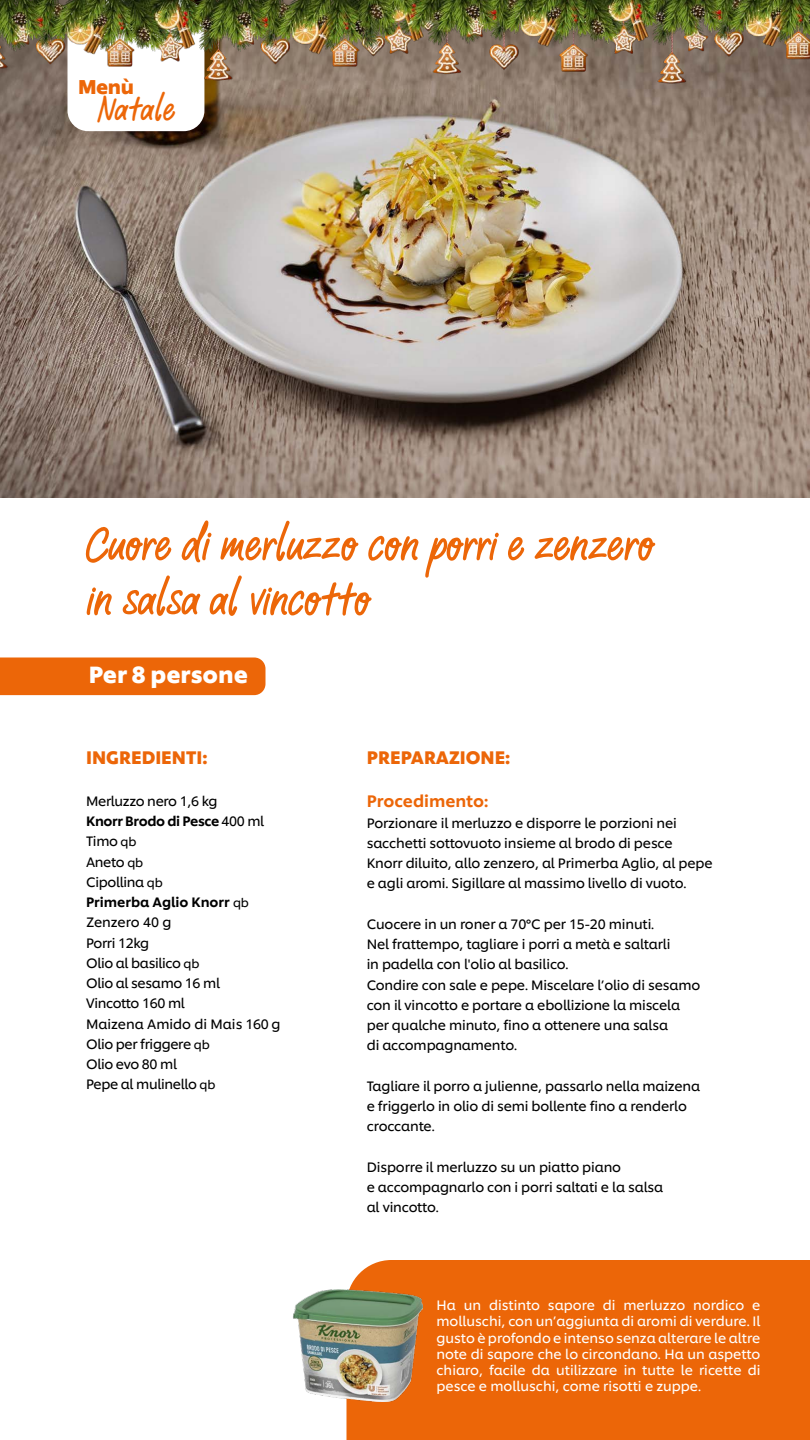
<style>
.page{position:relative;width:810px;height:1440px;background:#fff}
.page>*{position:absolute;margin:0;border:0;box-sizing:border-box;transform-origin:0 0}
.t1{font:63.75px/54.8px "Chefs Hand";letter-spacing:-.025em;color:#ec6608}
.t2{font:46.5px "Chefs Hand";letter-spacing:-.01em;color:#ec6608}
.t3{font:700 23.25px "Unilever Shilling";color:#fff}
.t4{font:700 19.8px "Unilever Shilling";color:#ec6608}
.t5{font:700 18px "Unilever Shilling";color:#ec6608}
.t6{font:500 16.5px "Unilever Shilling";color:#ec6608}
.t7{font:13.5px/20.2px "Unilever Shilling";letter-spacing:-.01em;color:#000}
.t8{font:13.5px/16.2px "Unilever Shilling";color:#fff;text-align:justify}
.s1{font-weight:500}
.s2{font-size:12px}
</style>
<div class="page">
<img style="left:0;top:104px;width:810px;height:393px">
<div style="left:347px;top:1260px;width:463px;height:180px;background:#ec6608"></div>
<div style="left:0;top:658px;width:266px;height:37px;background:#ec6608"></div>
<div style="left:68px;top:0;width:136px;height:131px;background:#fff;border-radius:21px"></div>
<img style="left:0;top:0;width:810px;height:104px">
<img style="left:293px;top:1289px;width:129px;height:113px">
<h3 class="t4" style="left:78px;top:72px;width:57px">Menù</h3>
<h2 class="t2" style="left:98px;top:84px;width:80px">Natale</h2>
<h1 class="t1" style="left:86px;top:518px;width:571px">Cuore di merluzzo con porri e zenzero in salsa al vincotto</h1>
<h3 class="t3" style="left:89px;top:656px;width:161px">Per 8 persone</h3>
<h3 class="t5" style="left:86px;top:743px;width:123px">INGREDIENTI:</h3>
<p class="t7" style="left:86px;top:790px;width:196px">Merluzzo nero 1,6 kg<br><span class="s1">Knorr Brodo di Pesce</span> 400 ml<br>Timo <span class="s2">qb<br></span>Aneto <span class="s2">qb<br></span>Cipollina <span class="s2">qb<br></span><span class="s1">Primerba Aglio Knorr</span> <span class="s2">qb<br></span>Zenzero 40 g<br>Porri 12kg<br>Olio al basilico <span class="s2">qb<br></span>Olio al sesamo 16 ml<br>Vincotto 160 ml<br>Maizena Amido di Mais 160 g<br>Olio per friggere <span class="s2">qb<br></span>Olio evo 80 ml<br>Pepe al mulinello <span class="s2">qb</span></p>
<h3 class="t5" style="left:367px;top:743px;width:145px">PREPARAZIONE:</h3>
<p class="t6" style="left:367px;top:789px;width:123px">Procedimento:</p>
<p class="t7" style="left:367px;top:811px;width:347px">Porzionare il merluzzo e disporre le porzioni nei sacchetti sottovuoto insieme al brodo di pesce<br>Knorr diluito, allo zenzero, al Primerba Aglio, al pepe e agli aromi. Sigillare al massimo livello di vuoto.</p>
<p class="t7" style="left:367px;top:913px;width:335px">Cuocere in un roner a 70°C per 15-20 minuti.<br>Nel frattempo, tagliare i porri a metà e saltarli<br>in padella con l'olio al basilico.<br>Condire con sale e pepe. Miscelare l’olio di sesamo con il vincotto e portare a ebollizione la miscela per qualche minuto, fino a ottenere una salsa<br>di accompagnamento.</p>
<p class="t7" style="left:367px;top:1075px;width:335px">Tagliare il porro a julienne, passarlo nella maizena e friggerlo in olio di semi bollente fino a renderlo croccante.</p>
<p class="t7" style="left:367px;top:1156px;width:298px">Disporre il merluzzo su un piatto piano<br>e accompagnarlo con i porri saltati e la salsa al vincotto.</p>
<p class="t8" style="left:436px;top:1296px;width:326px">Ha un distinto sapore di merluzzo nordico e molluschi, con un’aggiunta di aromi di verdure. Il gusto è profondo e intenso senza alterare le altre note di sapore che lo circondano. Ha un aspetto chiaro, facile da utilizzare in tutte le ricette di pesce e molluschi, come risotti e zuppe.</p>
</div>
